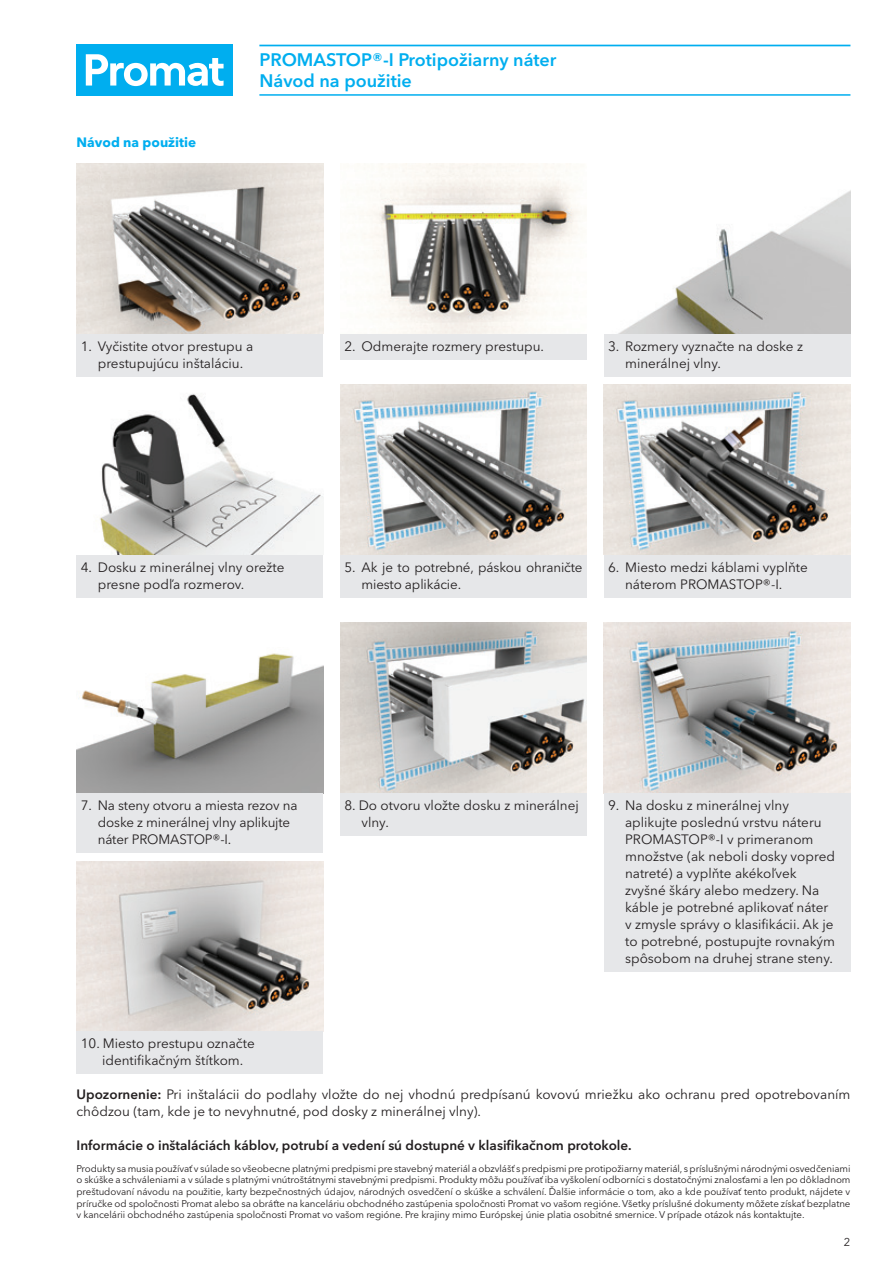
<style>
.page{position:relative;width:893px;height:1263px;background:#fff}
.page>*{position:absolute;margin:0;border:0;box-sizing:border-box;transform-origin:0 0}
.t1{font:600 18px/21.3px "Avenir Next W1 G";color:#00aeef}
.t2{font:13.5px/17px "Avenir Next W1 G";color:#231f20}
.t3{font:600 13.5px "Avenir Next W1 G";color:#231f20}
.t4{font:700 13.5px "Avenir Next W1 G";color:#00aeef}
.t5{font:11.25px "Avenir Next W1 G";color:#231f20}
.t6{font:9.75px/11.7px "Avenir Next W1 G";letter-spacing:-.005em;color:#231f20;text-align:justify}
.s1{font-weight:600}
</style>
<div class="page">
<div style="left:77px;top:45px;width:156px;height:51px;background:#00aeef"></div>
<svg style="left:86px;top:54px;width:138px;height:32px"></svg>
<img style="left:77px;top:164px;width:246px;height:170px">
<img style="left:340px;top:385px;width:247px;height:170px">
<img style="left:363px;top:164px;width:218px;height:170px">
<img style="left:604px;top:385px;width:246px;height:170px">
<img style="left:77px;top:653px;width:246px;height:140px">
<img style="left:99px;top:394px;width:224px;height:161px">
<img style="left:340px;top:623px;width:247px;height:170px">
<img style="left:604px;top:623px;width:246px;height:170px">
<img style="left:77px;top:861px;width:246px;height:170px">
<img style="left:618px;top:191px;width:232px;height:143px">
<hr style="left:259px;top:45px;width:591px;height:1px;background:#00aeef">
<hr style="left:259px;top:94px;width:591px;height:2px;background:#00aeef">
<div style="left:77px;top:334px;width:246px;height:42px;background:#e6e7e9"></div>
<div style="left:340px;top:555px;width:247px;height:42px;background:#e6e7e9"></div>
<div style="left:340px;top:334px;width:247px;height:25px;background:#e6e7e9"></div>
<div style="left:604px;top:555px;width:246px;height:42px;background:#e6e7e9"></div>
<div style="left:604px;top:334px;width:246px;height:42px;background:#e6e7e9"></div>
<div style="left:77px;top:793px;width:246px;height:60px;background:#e6e7e9"></div>
<div style="left:77px;top:555px;width:246px;height:42px;background:#e6e7e9"></div>
<div style="left:340px;top:793px;width:247px;height:43px;background:#e6e7e9"></div>
<div style="left:604px;top:793px;width:246px;height:179px;background:#e6e7e9"></div>
<div style="left:77px;top:1031px;width:246px;height:43px;background:#e6e7e9"></div>
<p class="t4" style="left:77px;top:134px;width:121px">Návod na použitie</p>
<h1 class="t1" style="left:259px;top:49px;width:299px">PROMASTOP®-I Protipožiarny náter<br>Návod na použitie</h1>
<p class="t2" style="left:81px;top:338px;width:174px;text-align:center">1. Vyčistite otvor prestupu a prestupujúcu inštaláciu.</p>
<p class="t2" style="left:344px;top:338px;width:201px">2. Odmerajte rozmery prestupu.</p>
<p class="t2" style="left:625px;top:338px;width:179px;text-indent:-17px">3. Rozmery vyznačte na doske z minerálnej vlny.</p>
<p class="t2" style="left:98px;top:559px;width:188px;text-indent:-17px">4. Dosku z minerálnej vlny orežte presne podľa rozmerov.</p>
<p class="t2" style="left:361px;top:559px;width:223px;text-indent:-17px">5. Ak je to potrebné, páskou ohraničte miesto aplikácie.</p>
<p class="t2" style="left:625px;top:559px;width:184px;text-indent:-17px">6. Miesto medzi káblami vyplňte náterom PROMASTOP®-I.</p>
<p class="t2" style="left:98px;top:797px;width:201px;text-indent:-17px">7. Na steny otvoru a miesta rezov na doske z minerálnej vlny aplikujte náter PROMASTOP®-I.</p>
<p class="t2" style="left:361px;top:797px;width:219px;text-indent:-17px">8. Do otvoru vložte dosku z minerálnej vlny.</p>
<p class="t2" style="left:625px;top:797px;width:211px;text-indent:-17px">9. Na dosku z minerálnej vlny aplikujte poslednú vrstvu náteru<br>PROMASTOP®-I v primeranom množstve (ak neboli dosky vopred natreté) a vyplňte akékoľvek zvyšné škáry alebo medzery. Na káble je potrebné aplikovať náter v zmysle správy o klasifikácii. Ak je to potrebné, postupujte rovnakým spôsobom na druhej strane steny.</p>
<p class="t2" style="left:102px;top:1035px;width:154px;text-indent:-21px">10. Miesto prestupu označte identifikačným štítkom.</p>
<p class="t2" style="left:77px;top:1086px;width:775px"><span class="s1">Upozornenie:</span> Pri inštalácii do podlahy vložte do nej vhodnú predpísanú kovovú mriežku ako ochranu pred opotrebovaním chôdzou (tam, kde je to nevyhnutné, pod dosky z minerálnej vlny).</p>
<p class="t3" style="left:77px;top:1137px;width:557px">Informácie o inštaláciách káblov, potrubí a vedení sú dostupné v klasifikačnom protokole.</p>
<p class="t6" style="left:77px;top:1162px;width:775px">Produkty sa musia používať v súlade so všeobecne platnými predpismi pre stavebný materiál a obzvlášť s predpismi pre protipožiarny materiál, s príslušnými národnými osvedčeniami o skúške a schváleniami a v súlade s platnými vnútroštátnymi stavebnými predpismi. Produkty môžu používať iba vyškolení odborníci s dostatočnými znalosťami a len po dôkladnom preštudovaní návodu na použitie, karty bezpečnostných údajov, národných osvedčení o skúške a schválení. Ďalšie informácie o tom, ako a kde používať tento produkt, nájdete v príručke od spoločnosti Promat alebo sa obráťte na kanceláriu obchodného zastúpenia spoločnosti Promat vo vašom regióne. Všetky príslušné dokumenty môžete získať bezplatne v kancelárii obchodného zastúpenia spoločnosti Promat vo vašom regióne. Pre krajiny mimo Európskej únie platia osobitné smernice. V prípade otázok nás kontaktujte.</p>
<p class="t5" style="left:844px;top:1235px;width:8px">2</p>
</div>
